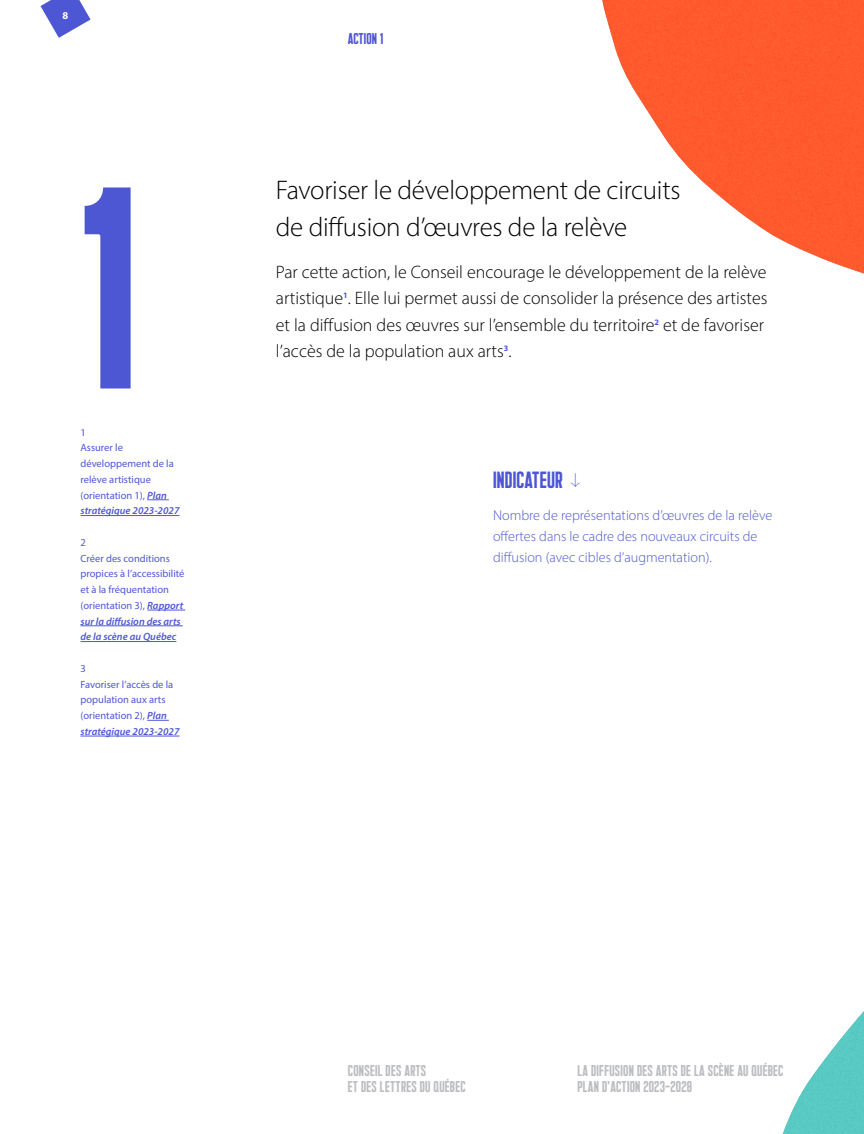
<style>
.page{position:relative;width:864px;height:1134px;background:#fff}
.page>*{position:absolute;margin:0;border:0;box-sizing:border-box;transform-origin:0 0}
.Titre{font:275.4px "Kane Display";color:#4e57d3}
.t1{font:300 27px/36.8px "Myriad Pro";letter-spacing:-.01em;color:#000}
.Courant{font:22.5px "Kane Display";letter-spacing:.01em;color:#4e57d3}
.Courant-2{font:300 18px/26.2px "Myriad Pro";color:#000}
.t2{font:15px/15.8px "Kane Display";letter-spacing:.02em;color:#bbbdc0}
.Navigation__Top{font:15px "Kane Display";letter-spacing:.01em;color:#4e57d3}
.Courant-3{font:300 14.25px/21px "Myriad Pro";color:#4e57d3}
.t3{font:10.5px/15.8px "Myriad Pro";color:#4e57d3}
.t4{font:700 10.5px "Myriad Pro";color:#fff}
.s1{font-weight:600;font-style:italic}
.s2{font-family:"Sharp Grotesk";font-weight:100}
</style>
<div class="page">
<svg style="left:40px;top:0;width:51px;height:38px"></svg>
<img style="left:602px;top:0;width:262px;height:274px">
<img style="left:783px;top:1011px;width:81px;height:123px">
<svg style="left:147px;top:500px;width:22px;height:1px"></svg>
<hr style="left:81px;top:515px;width:98px;height:1px;background:#4e57d3">
<hr style="left:147px;top:610px;width:38px;height:1px;background:#4e57d3">
<hr style="left:81px;top:626px;width:102px;height:1px;background:#4e57d3">
<hr style="left:81px;top:641px;width:95px;height:1px;background:#4e57d3">
<svg style="left:147px;top:720px;width:22px;height:1px"></svg>
<hr style="left:81px;top:736px;width:98px;height:1px;background:#4e57d3">
<p class="t4" style="left:63px;top:8px;width:7px">8</p>
<p class="Titre" style="left:81px;top:112px;width:59px">1</p>
<p class="t3" style="left:81px;top:424px;width:7px">1</p>
<p class="t3" style="left:81px;top:440px;width:100px">Assurer le développement de la relève artistique (orientation 1), <span class="s1">Plan stratégique 2023-2027</span></p>
<p class="t3" style="left:81px;top:534px;width:7px">2</p>
<p class="t3" style="left:81px;top:550px;width:106px">Créer des conditions propices à l’accessibilité et à la fréquentation (orientation 3), <span class="s1">Rapport sur la diffusion des arts de la scène au Québec</span></p>
<p class="t3" style="left:81px;top:660px;width:7px">3</p>
<p class="t3" style="left:81px;top:676px;width:100px">Favoriser l’accès de la population aux arts (orientation 2), <span class="s1">Plan stratégique 2023-2027</span></p>
<p class="Navigation__Top" style="left:348px;top:29px;width:37px">ACTION 1</p>
<p class="t1" style="left:276px;top:172px;width:406px">Favoriser le développement de circuits de diffusion d’œuvres de la relève</p>
<p class="Courant-2" style="left:276px;top:259px;width:493px">Par cette action, le Conseil encourage le développement de la relève artistique<sup>1</sup>. Elle lui permet aussi de consolider la présence des artistes et la diffusion des œuvres sur l’ensemble du territoire<sup>2</sup> et de favoriser l’accès de la population aux arts<sup>3</sup>.</p>
<p class="Courant" style="left:493px;top:466px;width:93px">INDICATEUR <span class="s2">↓</span></p>
<p class="Courant-3" style="left:493px;top:504px;width:281px">Nombre de représentations d’œuvres de la relève offertes dans le cadre des nouveaux circuits de diffusion (avec cibles d’augmentation).</p>
<h3 class="t2" style="left:348px;top:1062px;width:119px">CONSEIL DES ARTS<br>ET DES LETTRES DU QUÉBEC</h3>
<h3 class="t2" style="left:577px;top:1062px;width:208px">LA DIFFUSION DES ARTS DE LA SCÈNE AU QUÉBEC<br>PLAN DˇACTION 2023–2028</h3>
</div>
